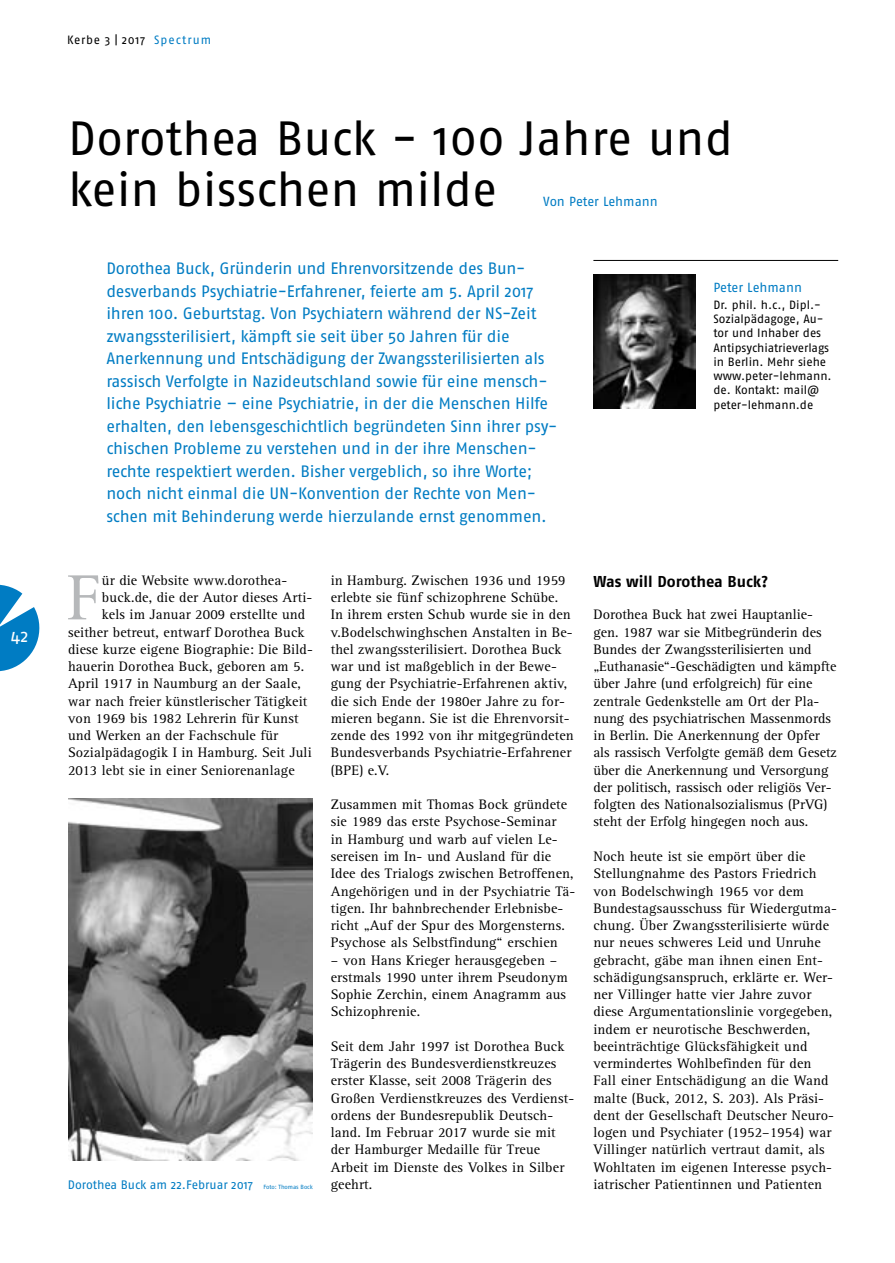
<style>
.page{position:relative;width:895px;height:1263px;background:#fff}
.page>*{position:absolute;margin:0;border:0;box-sizing:border-box;transform-origin:0 0}
.t1{font:66px "Rotis Serif Pro";color:#b6b8ba}
.t2{font:48px/51px "Fago OT";color:#000}
.t3{font:18px "Fago OT";color:#fff}
.t4{font:16.5px/22.5px "Fago OT";letter-spacing:-.015em;color:#007cc3}
.t5{font:700 15.75px "Fago OT";color:#000}
.t6{font:14.25px/17.2px "Rotis Serif Pro";letter-spacing:.01em;color:#000}
.t7{font:13.2px "Fago OT";letter-spacing:-.005em;color:#007cc3}
.t8{font:12.3px "Fago OT";color:#007cc3}
.t9{font:12px/14.2px "Fago OT";color:#000}
.t10{font:12px "Fago OT";letter-spacing:.06em;color:#000}
.s1{color:#007cc3}
.s2{font-size:6px}
</style>
<div class="page">
<svg style="left:0;top:584px;width:40px;height:88px"></svg>
<hr style="left:593px;top:260px;width:245px;height:1px;background:#000">
<img style="left:593px;top:275px;width:102px;height:133px">
<img style="left:68px;top:798px;width:245px;height:363px">
<p class="t3" style="left:11px;top:625px;width:19px">42</p>
<p class="t10" style="left:67px;top:32px;width:146px">Kerbe 3 | 2017 <span class="s1">Spectrum</span></p>
<h2 class="t2" style="left:68px;top:113px;width:666px">Dorothea Buck - 100 Jahre und kein bisschen milde</h2>
<p class="t7" style="left:543px;top:194px;width:116px">Von Peter Lehmann</p>
<p class="t4" style="left:106px;top:257px;width:452px">Dorothea Buck, Gründerin und Ehrenvorsitzende des Bun&shy;desverbands Psychiatrie-Erfahrener, feierte am 5. April 2017 ihren 100. Geburtstag. Von Psychiatern während der NS-Zeit zwangssterilisiert, kämpft sie seit über 50 Jahren für die Anerkennung und Entschädigung der Zwangssterilisierten als rassisch Verfolgte in Nazideutschland sowie für eine mensch&shy;liche Psychiatrie – eine Psychiatrie, in der die Menschen Hilfe erhalten, den lebensgeschichtlich begründeten Sinn ihrer psy&shy;chischen Probleme zu verstehen und in der ihre Menschen&shy;rechte respektiert werden. Bisher vergeblich, so ihre Worte; noch nicht einmal die UN-Konvention der Rechte von Men&shy;schen mit Behinderung werde hierzulande ernst genommen.</p>
<p class="t7" style="left:713px;top:279px;width:90px">Peter Lehmann</p>
<p class="t9" style="left:713px;top:297px;width:120px">Dr. phil. h.c., Dipl.-<br>Sozialpädagoge, Au&shy;tor und Inhaber des<br>Antipsychiatrieverlags in Berlin. Mehr siehe www.peter-lehmann. de. Kontakt: mail@ peter-lehmann.de</p>
<h1 class="t1" style="left:67px;top:558px;width:36px">F</h1>
<p class="t6" style="left:102px;top:572px;width:187px">ür die Website www.dorothea-</p>
<p class="t6" style="left:102px;top:589px;width:212px">buck.de, die der Autor dieses Arti-</p>
<p class="t6" style="left:102px;top:606px;width:205px">kels im Januar 2009 erstellte und</p>
<p class="t6" style="left:68px;top:623px;width:238px">seither betreut, entwarf Dorothea Buck</p>
<p class="t6" style="left:68px;top:641px;width:246px">diese kurze eigene Biographie: Die Bild-</p>
<p class="t6" style="left:68px;top:658px;width:237px">hauerin Dorothea Buck, geboren am 5.</p>
<p class="t6" style="left:68px;top:675px;width:234px">April 1917 in Naumburg an der Saale,</p>
<p class="t6" style="left:68px;top:692px;width:241px">war nach freier künstlerischer Tätigkeit</p>
<p class="t6" style="left:68px;top:710px;width:232px">von 1969 bis 1982 Lehrerin für Kunst</p>
<p class="t6" style="left:68px;top:727px;width:211px">und Werken an der Fachschule für</p>
<p class="t6" style="left:68px;top:744px;width:245px">Sozialpädagogik I in Hamburg. Seit Juli</p>
<p class="t6" style="left:68px;top:761px;width:228px">2013 lebt sie in einer Seniorenanlage</p>
<p class="t8" style="left:68px;top:1177px;width:246px">Dorothea Buck am 22.Februar 2017 <span class="s2">Foto: Thomas Bock</span></p>
<p class="t6" style="left:331px;top:572px;width:244px">in Hamburg. Zwischen 1936 und 1959 erlebte sie fünf schizophrene Schübe.<br>In ihrem ersten Schub wurde sie in den v.Bodelschwinghschen Anstalten in Be&shy;thel zwangssterilisiert. Dorothea Buck war und ist maßgeblich in der Bewe&shy;gung der Psychiatrie-Erfahrenen aktiv, die sich Ende der 1980er Jahre zu for&shy;mieren begann. Sie ist die Ehrenvorsit&shy;zende des 1992 von ihr mitgegründeten Bundesverbands Psychiatrie-Erfahrener (BPE) e.V.</p>
<p class="t6" style="left:331px;top:796px;width:246px">Zusammen mit Thomas Bock gründete sie 1989 das erste Psychose-Seminar<br>in Hamburg und warb auf vielen Le&shy;sereisen im In- und Ausland für die Idee des Trialogs zwischen Betroffenen, Angehörigen und in der Psychiatrie Tä&shy;tigen. Ihr bahnbrechender Erlebnisbe&shy;richt „Auf der Spur des Morgensterns.<br>Psychose als Selbstfindung“ erschien</p>
<p class="t6" style="left:331px;top:951px;width:238px">– von Hans Krieger herausgegeben – erstmals 1990 unter ihrem Pseudonym<br>Sophie Zerchin, einem Anagramm aus<br>Schizophrenie.</p>
<p class="t6" style="left:331px;top:1038px;width:245px">Seit dem Jahr 1997 ist Dorothea Buck Trägerin des Bundesverdienstkreuzes erster Klasse, seit 2008 Trägerin des Großen Verdienstkreuzes des Verdienst&shy;ordens der Bundesrepublik Deutsch&shy;land. Im Februar 2017 wurde sie mit der Hamburger Medaille für Treue Arbeit im Dienste des Volkes in Silber geehrt.</p>
<p class="t5" style="left:593px;top:572px;width:176px">Was will Dorothea Buck?</p>
<p class="t6" style="left:593px;top:606px;width:245px">Dorothea Buck hat zwei Hauptanlie&shy;gen. 1987 war sie Mitbegründerin des Bundes der Zwangssterilisierten und „Euthanasie“-Geschädigten und kämpfte über Jahre (und erfolgreich) für eine zentrale Gedenkstelle am Ort der Pla&shy;nung des psychiatrischen Massenmords in Berlin. Die Anerkennung der Opfer als rassisch Verfolgte gemäß dem Gesetz über die Anerkennung und Versorgung der politisch, rassisch oder religiös Ver&shy;folgten des Nationalsozialismus (PrVG) steht der Erfolg hingegen noch aus.</p>
<p class="t6" style="left:593px;top:848px;width:245px">Noch heute ist sie empört über die Stellungnahme des Pastors Friedrich von Bodelschwingh 1965 vor dem Bundestagsausschuss für Wiedergutma&shy;chung. Über Zwangssterilisierte würde nur neues schweres Leid und Unruhe gebracht, gäbe man ihnen einen Ent&shy;schädigungsanspruch, erklärte er. Wer&shy;ner Villinger hatte vier Jahre zuvor diese Argumentationslinie vorgegeben, indem er neurotische Beschwerden, beeinträchtige Glücksfähigkeit und vermindertes Wohlbefinden für den Fall einer Entschädigung an die Wand malte (Buck, 2012, S. 203). Als Präsi&shy;dent der Gesellschaft Deutscher Neuro&shy;logen und Psychiater (1952–1954) war Villinger natürlich vertraut damit, als Wohltaten im eigenen Interesse psych&shy;iatrischer Patientinnen und Patienten</p>
</div>
